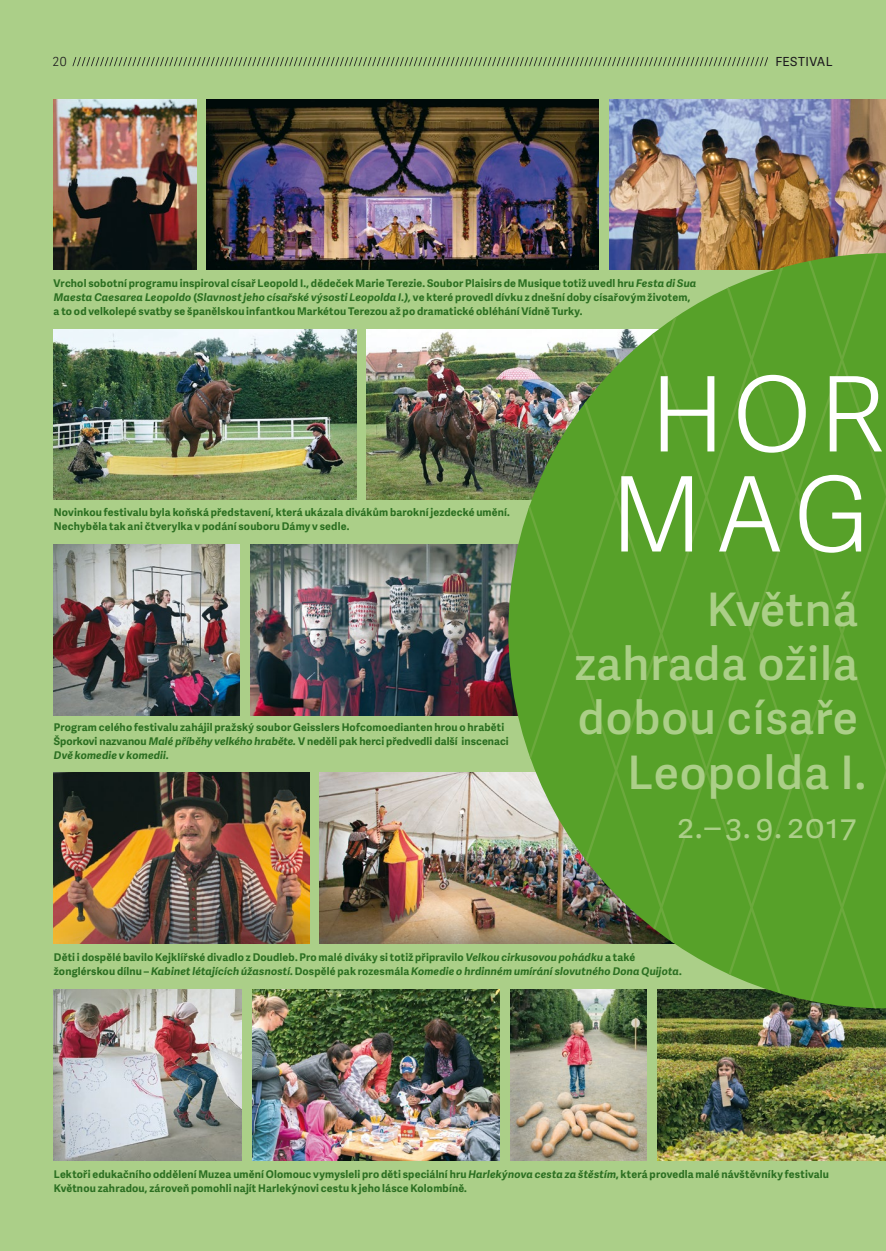
<style>
.page{position:relative;width:886px;height:1251px;background:#abcf88}
.page>*{position:absolute;margin:0;border:0;box-sizing:border-box;transform-origin:0 0}
.t1{font:300 104px/100px "Adelle Sans";letter-spacing:.075em;color:#fff;text-align:center}
.t2{font:600 46.12px/54.4px "Adelle Sans";letter-spacing:.02em;color:#abcf88;text-align:right}
.t3{font:32.75px "Adelle Sans";color:#abcf88}
.t4{font:12.5px "Adelle Sans";letter-spacing:.035em;color:#1a171c}
.t5{font:300 12.5px "Adelle Sans";color:#1a171c}
.t6{font:700 10.62px/14px "Adelle Sans";letter-spacing:.015em;color:#2b6f21}
.s1{font-style:italic}
</style>
<div class="page">
<img style="left:250px;top:545px;width:258px;height:170px">
<img style="left:367px;top:329px;width:141px;height:171px">
<img style="left:657px;top:1008px;width:229px;height:152px">
<img style="left:320px;top:772px;width:188px;height:171px">
<img style="left:609px;top:99px;width:277px;height:154px">
<img style="left:53px;top:99px;width:143px;height:171px">
<img style="left:207px;top:99px;width:391px;height:171px">
<img style="left:53px;top:772px;width:256px;height:171px">
<img style="left:252px;top:990px;width:248px;height:170px">
<img style="left:510px;top:1008px;width:136px;height:152px">
<img style="left:508px;top:253px;width:20px;height:755px">
<svg style="left:528px;top:253px;width:358px;height:755px;background:#619f37"></svg>
<img style="left:53px;top:329px;width:303px;height:171px">
<img style="left:53px;top:989px;width:188px;height:171px">
<img style="left:53px;top:545px;width:186px;height:170px">
<svg style="left:72px;top:57px;width:696px;height:9px"></svg>
<p class="t5" style="left:53px;top:53px;width:16px">20</p>
<p class="t4" style="left:775px;top:53px;width:59px">FESTIVAL</p>
<p class="t6" style="left:54px;top:276px;width:644px">Vrchol sobotní programu inspiroval císař Leopold I., dědeček Marie Terezie. Soubor Plaisirs de Musique totiž uvedl hru <span class="s1">Festa di Sua<br>Maesta Caesarea Leopoldo</span> (<span class="s1">Slavnost jeho císařské výsosti Leopolda I.),</span> ve které provedl dívku z dnešní doby císařovým životem, a to od velkolepé svatby se španělskou infantkou Markétou Terezou až po dramatické obléhání Vídně Turky.</p>
<p class="t6" style="left:54px;top:505px;width:458px">Novinkou festivalu byla koňská představení, která ukázala divákům barokní jezdecké umění.<br>Nechyběla tak ani čtverylka v podání souboru Dámy v sedle.</p>
<p class="t6" style="left:54px;top:719px;width:456px">Program celého festivalu zahájil pražský soubor Geisslers Hofcomoedianten hrou o hraběti<br>Šporkovi nazvanou <span class="s1">Malé příběhy velkého hraběte.</span> V neděli pak herci předvedli další inscenaci<br><span class="s1">Dvě komedie v komedii.</span></p>
<h1 class="t1" style="left:610px;top:361px;width:276px">HOR<br>MAG</h1>
<h2 class="t2" style="left:575px;top:580px;width:293px">Květná zahrada ožila dobou císaře<br>Leopolda I.</h2>
<h3 class="t3" style="left:677px;top:803px;width:181px">2.– 3. 9. 2017</h3>
<p class="t6" style="left:54px;top:950px;width:629px">Děti i dospělé bavilo Kejklířské divadlo z Doudleb. Pro malé diváky si totiž připravilo <span class="s1">Velkou cirkusovou pohádku</span> a také žonglérskou dílnu – <span class="s1">Kabinet létajících úžasností</span>. Dospělé pak rozesmála <span class="s1">Komedie o hrdinném umírání slovutného Dona Quijota</span>.</p>
<p class="t6" style="left:54px;top:1167px;width:777px">Lektoři edukačního oddělení Muzea umění Olomouc vymysleli pro děti speciální hru <span class="s1">Harlekýnova cesta za štěstím</span>, která provedla malé návštěvníky festivalu<br>Květnou zahradou, zároveň pomohli najít Harlekýnovi cestu k jeho lásce Kolombíně.</p>
</div>
